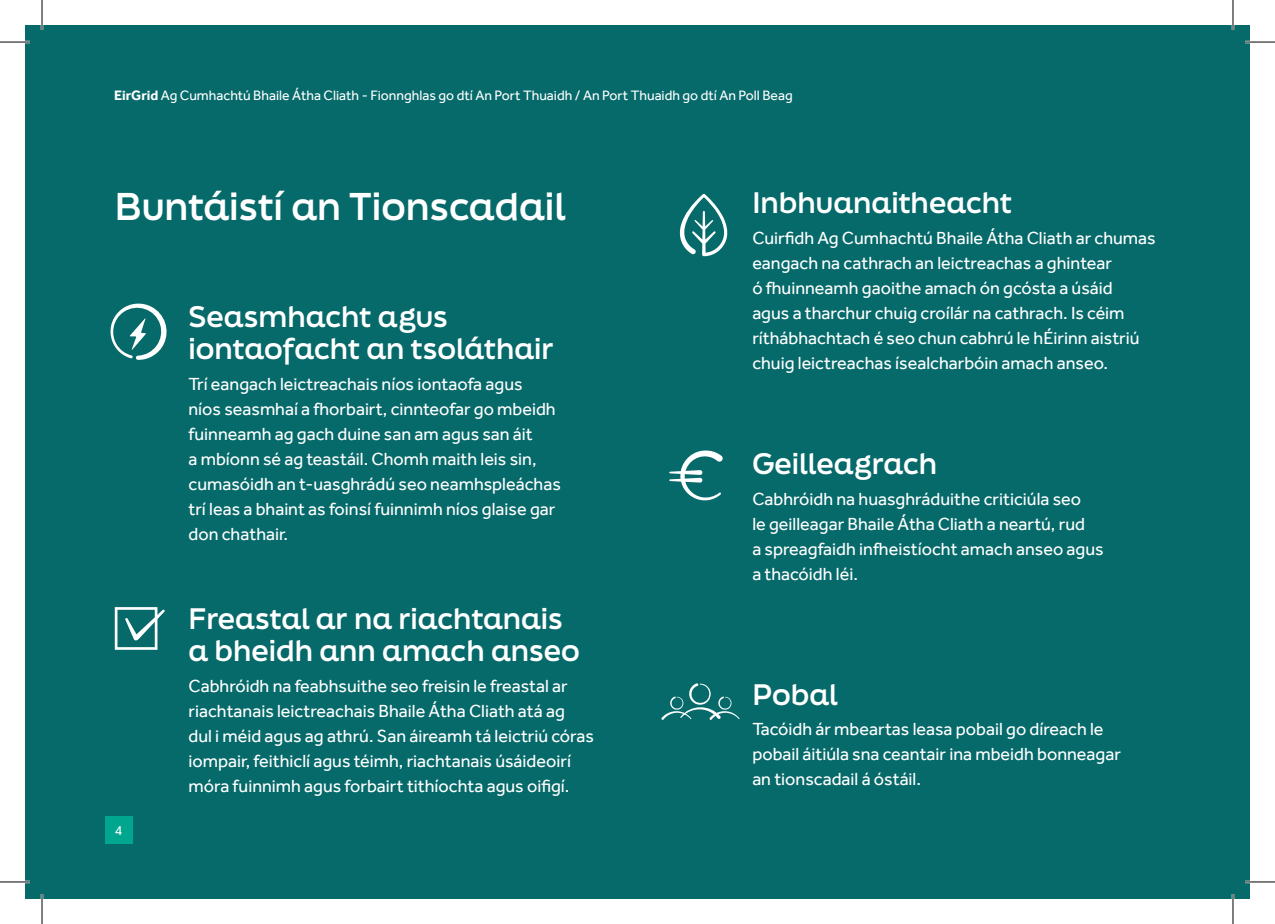
<style>
.page{position:relative;width:1275px;height:924px;background:#fff}
.page>*{position:absolute;margin:0;border:0;box-sizing:border-box;transform-origin:0 0}
.t1{font:700 36.6px "Final Six";color:#fff}
.H3_-_Large_White{font:700 28px/32px "Final Six";color:#fff}
.t2{font:18px/25px "Effra";color:#fff}
.t3{font:14px "Effra";color:#fff}
.s1{font-weight:700}
</style>
<div class="page">
<div style="left:25px;top:25px;width:1225px;height:873px;background:#006667"></div>
<svg style="left:669px;top:450px;width:54px;height:51px"></svg>
<svg style="left:661px;top:683px;width:79px;height:37px"></svg>
<svg style="left:115px;top:607px;width:50px;height:42px"></svg>
<svg style="left:110px;top:303px;width:57px;height:57px"></svg>
<svg style="left:679px;top:194px;width:49px;height:62px"></svg>
<div style="left:105px;top:815px;width:27px;height:28px;background:#00a78e"></div>
<hr style="left:0;top:41px;width:30px;height:2px;background:#fff">
<hr style="left:1245px;top:41px;width:30px;height:2px;background:#fff">
<hr style="left:0;top:880px;width:30px;height:2px;background:#fff">
<hr style="left:1245px;top:880px;width:30px;height:2px;background:#fff">
<hr style="left:41px;top:0;width:2px;height:30px;background:#fff">
<hr style="left:41px;top:893px;width:2px;height:30px;background:#fff">
<hr style="left:1231px;top:0;width:3px;height:30px;background:#fff">
<hr style="left:1231px;top:893px;width:3px;height:30px;background:#fff">
<hr style="left:0;top:42px;width:30px;height:1px;background:#000">
<hr style="left:1245px;top:42px;width:30px;height:1px;background:#000">
<hr style="left:0;top:881px;width:30px;height:1px;background:#000">
<hr style="left:1245px;top:881px;width:30px;height:1px;background:#000">
<hr style="left:42px;top:0;width:1px;height:30px;background:#000">
<hr style="left:42px;top:893px;width:1px;height:30px;background:#000">
<hr style="left:1232px;top:0;width:1px;height:30px;background:#000">
<hr style="left:1232px;top:893px;width:1px;height:30px;background:#000">
<p class="t3" style="left:114px;top:87px;width:680px"><span class="s1">EirGrid</span> Ag Cumhachtú Bhaile Átha Cliath - Fionnghlas go dtí An Port Thuaidh / An Port Thuaidh go dtí An Poll Beag</p>
<h2 class="t1" style="left:115px;top:180px;width:452px">Buntáistí an Tionscadail</h2>
<p class="H3_-_Large_White" style="left:188px;top:299px;width:367px">Seasmhacht agus iontaofacht an tsoláthair</p>
<p class="t2" style="left:188px;top:371px;width:374px">Trí eangach leictreachais níos iontaofa agus<br>níos seasmhaí a fhorbairt, cinnteofar go mbeidh fuinneamh ag gach duine san am agus san áit<br>a mbíonn sé ag teastáil. Chomh maith leis sin, cumasóidh an t-uasghrádú seo neamhspleáchas trí leas a bhaint as foinsí fuinnimh níos glaise gar don chathair.</p>
<p class="t3" style="left:115px;top:821px;width:9px">4</p>
<p class="H3_-_Large_White" style="left:188px;top:601px;width:393px">Freastal ar na riachtanais a bheidh ann amach anseo</p>
<p class="t2" style="left:188px;top:673px;width:407px">Cabhróidh na feabhsuithe seo freisin le freastal ar riachtanais leictreachais Bhaile Átha Cliath atá ag<br>dul i méid agus ag athrú. San áireamh tá leictriú córas iompair, feithiclí agus téimh, riachtanais úsáideoirí móra fuinnimh agus forbairt tithíochta agus oifigí.</p>
<p class="H3_-_Large_White" style="left:752px;top:186px;width:261px">Inbhuanaitheacht</p>
<p class="t2" style="left:752px;top:225px;width:405px">Cuirfidh Ag Cumhachtú Bhaile Átha Cliath ar chumas eangach na cathrach an leictreachas a ghintear<br>ó fhuinneamh gaoithe amach ón gcósta a úsáid<br>agus a tharchur chuig croílár na cathrach. Is céim ríthábhachtach é seo chun cabhrú le hÉirinn aistriú chuig leictreachas ísealcharbóin amach anseo.</p>
<p class="H3_-_Large_White" style="left:752px;top:446px;width:186px">Geilleagrach</p>
<p class="t2" style="left:752px;top:486px;width:353px">Cabhróidh na huasghráduithe criticiúla seo<br>le geilleagar Bhaile Átha Cliath a neartú, rud<br>a spreagfaidh infheistíocht amach anseo agus a thacóidh léi.</p>
<p class="H3_-_Large_White" style="left:752px;top:677px;width:87px">Pobal</p>
<p class="t2" style="left:752px;top:716px;width:370px">Tacóidh ár mbeartas leasa pobail go díreach le pobail áitiúla sna ceantair ina mbeidh bonneagar an tionscadail á óstáil.</p>
</div>
